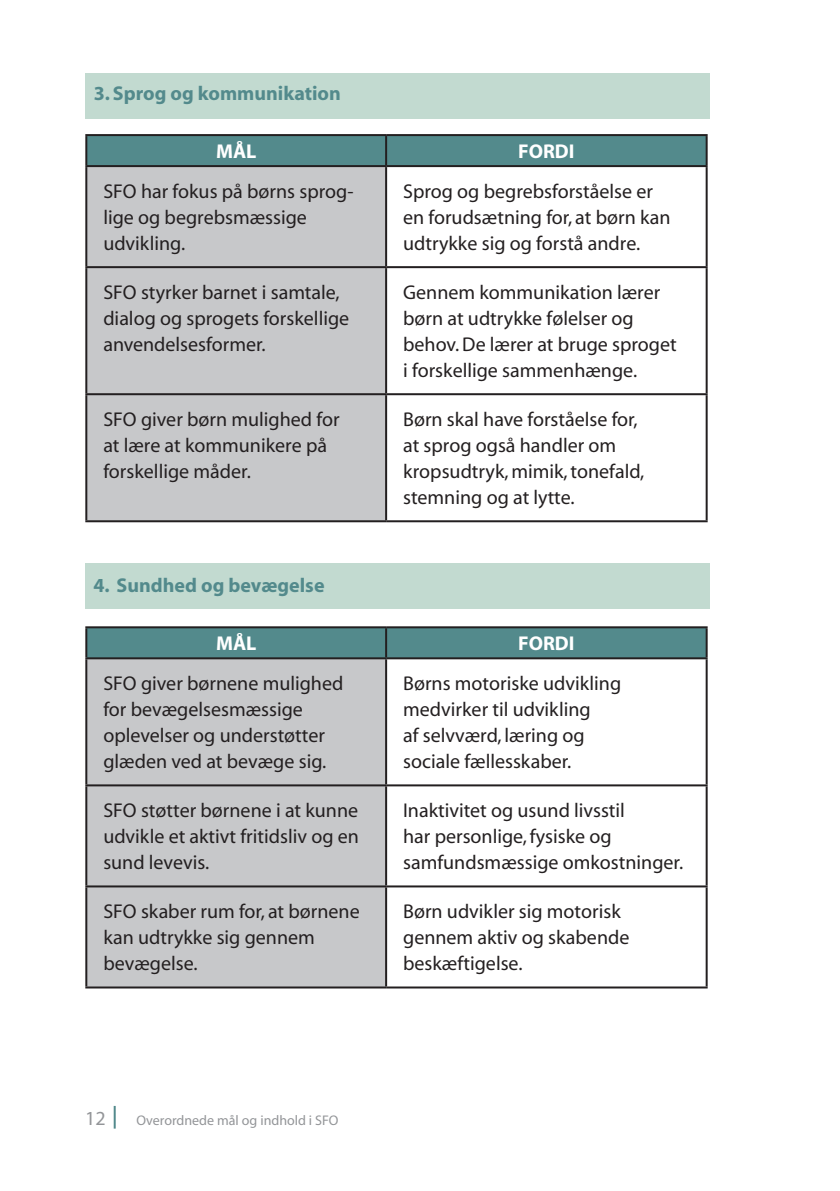
<style>
.page{position:relative;width:840px;height:1191px;background:#fff}
.page>*{position:absolute;margin:0;border:0;box-sizing:border-box;transform-origin:0 0}
.t1{font:20px/26px "Myriad";color:#231f20}
.t2{font:700 20px "Myriad";color:#538a8c}
.t3{font:700 20px "Myriad";color:#fff}
.t4{font:20px "Myriad";color:#939598}
.t5{font:14px "Myriad";color:#939598}
</style>
<div class="page">
<div style="left:85px;top:74px;width:624px;height:45px;background:#c2dad0"></div>
<hr style="left:114px;top:1106px;width:2px;height:22px;background:#538a8c">
<div style="left:85px;top:563px;width:624px;height:45px;background:#c2dad0"></div>
<div style="left:87px;top:136px;width:618px;height:29px;background:#538a8c"></div>
<div style="left:87px;top:167px;width:298px;height:353px;background:#c7c8ca"></div>
<hr style="left:85px;top:134px;width:301px;height:2px;background:#231f20">
<hr style="left:85px;top:136px;width:2px;height:29px;background:#231f20">
<hr style="left:386px;top:134px;width:321px;height:2px;background:#231f20">
<hr style="left:385px;top:136px;width:2px;height:29px;background:#231f20">
<hr style="left:705px;top:136px;width:2px;height:29px;background:#231f20">
<hr style="left:85px;top:165px;width:301px;height:2px;background:#231f20">
<hr style="left:85px;top:167px;width:2px;height:99px;background:#231f20">
<hr style="left:386px;top:165px;width:321px;height:2px;background:#231f20">
<hr style="left:385px;top:167px;width:2px;height:99px;background:#231f20">
<hr style="left:705px;top:167px;width:2px;height:99px;background:#231f20">
<hr style="left:85px;top:266px;width:301px;height:2px;background:#231f20">
<hr style="left:85px;top:268px;width:2px;height:125px;background:#231f20">
<hr style="left:386px;top:266px;width:321px;height:2px;background:#231f20">
<hr style="left:385px;top:268px;width:2px;height:125px;background:#231f20">
<hr style="left:705px;top:268px;width:2px;height:125px;background:#231f20">
<hr style="left:85px;top:393px;width:301px;height:2px;background:#231f20">
<hr style="left:85px;top:395px;width:2px;height:125px;background:#231f20">
<hr style="left:386px;top:393px;width:321px;height:2px;background:#231f20">
<hr style="left:385px;top:395px;width:2px;height:125px;background:#231f20">
<hr style="left:705px;top:395px;width:2px;height:125px;background:#231f20">
<hr style="left:85px;top:520px;width:301px;height:2px;background:#231f20">
<hr style="left:386px;top:520px;width:321px;height:2px;background:#231f20">
<div style="left:87px;top:628px;width:618px;height:29px;background:#538a8c"></div>
<div style="left:87px;top:659px;width:298px;height:327px;background:#c7c8ca"></div>
<hr style="left:85px;top:626px;width:301px;height:2px;background:#231f20">
<hr style="left:85px;top:628px;width:2px;height:29px;background:#231f20">
<hr style="left:386px;top:626px;width:321px;height:2px;background:#231f20">
<hr style="left:385px;top:628px;width:2px;height:29px;background:#231f20">
<hr style="left:705px;top:628px;width:2px;height:29px;background:#231f20">
<hr style="left:85px;top:657px;width:301px;height:2px;background:#231f20">
<hr style="left:85px;top:659px;width:2px;height:125px;background:#231f20">
<hr style="left:386px;top:657px;width:321px;height:2px;background:#231f20">
<hr style="left:385px;top:659px;width:2px;height:125px;background:#231f20">
<hr style="left:705px;top:659px;width:2px;height:125px;background:#231f20">
<hr style="left:85px;top:784px;width:301px;height:2px;background:#231f20">
<hr style="left:85px;top:786px;width:2px;height:99px;background:#231f20">
<hr style="left:386px;top:784px;width:321px;height:2px;background:#231f20">
<hr style="left:385px;top:786px;width:2px;height:99px;background:#231f20">
<hr style="left:705px;top:786px;width:2px;height:99px;background:#231f20">
<hr style="left:85px;top:885px;width:301px;height:2px;background:#231f20">
<hr style="left:85px;top:887px;width:2px;height:99px;background:#231f20">
<hr style="left:386px;top:885px;width:321px;height:2px;background:#231f20">
<hr style="left:385px;top:887px;width:2px;height:99px;background:#231f20">
<hr style="left:705px;top:887px;width:2px;height:99px;background:#231f20">
<hr style="left:85px;top:986px;width:301px;height:2px;background:#231f20">
<hr style="left:386px;top:986px;width:321px;height:2px;background:#231f20">
<p class="t2" style="left:94px;top:83px;width:248px">3. Sprog og kommunikation</p>
<p class="t3" style="left:216px;top:141px;width:42px">MÅL</p>
<p class="t3" style="left:518px;top:141px;width:58px">FORDI</p>
<p class="t1" style="left:103px;top:179px;width:251px">SFO har fokus på børns sprog&shy;lige og begrebsmæssige udvikling.</p>
<p class="t1" style="left:403px;top:179px;width:269px">Sprog og begrebsforståelse er en forudsætning for, at børn kan udtrykke sig og forstå andre.</p>
<p class="t1" style="left:103px;top:280px;width:247px">SFO styrker barnet i samtale, dialog og sprogets forskellige anvendelsesformer.</p>
<p class="t1" style="left:403px;top:280px;width:275px">Gennem kommunikation lærer børn at udtrykke følelser og behov. De lærer at bruge sproget i forskellige sammenhænge.</p>
<p class="t1" style="left:103px;top:407px;width:237px">SFO giver børn mulighed for at lære at kommunikere på forskellige måder.</p>
<p class="t1" style="left:403px;top:407px;width:242px">Børn skal have forståelse for, at sprog også handler om kropsudtryk, mimik, tonefald, stemning og at lytte.</p>
<p class="t2" style="left:93px;top:575px;width:232px">4. Sundhed og bevægelse</p>
<p class="t3" style="left:216px;top:633px;width:42px">MÅL</p>
<p class="t3" style="left:518px;top:633px;width:58px">FORDI</p>
<p class="t1" style="left:103px;top:671px;width:241px">SFO giver børnene mulighed for bevægelsesmæssige oplevelser og understøtter glæden ved at bevæge sig.</p>
<p class="t1" style="left:403px;top:671px;width:219px">Børns motoriske udvikling medvirker til udvikling<br>af selvværd, læring og sociale fællesskaber.</p>
<p class="t1" style="left:103px;top:798px;width:257px;text-align:justify">SFO støtter børnene i at kunne udvikle et aktivt fritidsliv og en sund levevis.</p>
<p class="t1" style="left:403px;top:798px;width:281px">Inaktivitet og usund livsstil<br>har personlige, fysiske og samfundsmæssige omkostninger.</p>
<p class="t1" style="left:103px;top:899px;width:258px">SFO skaber rum for, at børnene kan udtrykke sig gennem bevægelse.</p>
<p class="t1" style="left:403px;top:899px;width:228px">Børn udvikler sig motorisk gennem aktiv og skabende beskæftigelse.</p>
<p class="t4" style="left:85px;top:1108px;width:22px">12</p>
<p class="t5" style="left:136px;top:1113px;width:203px">Overordnede mål og indhold i SFO</p>
</div>
